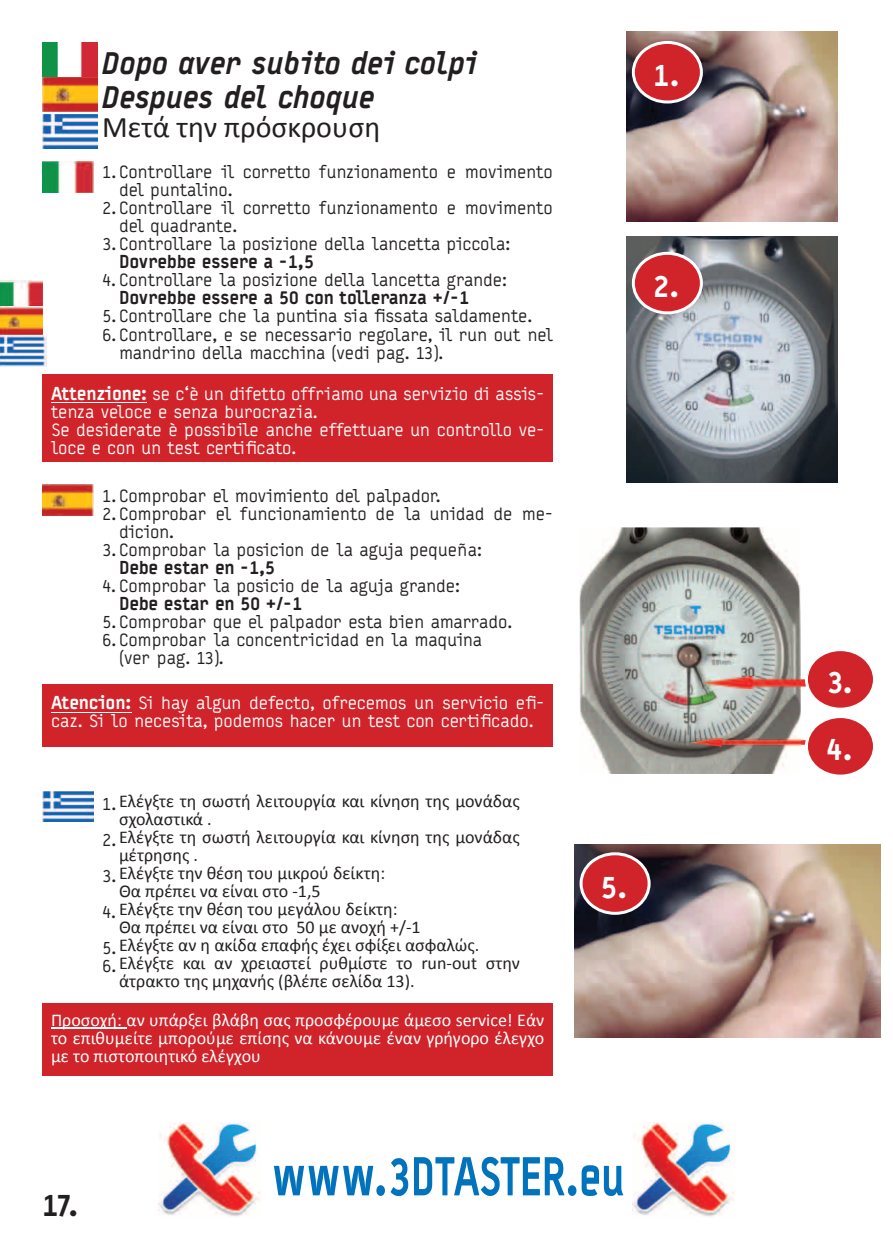
<style>
.page{position:relative;width:893px;height:1259px;background:#fff}
.page>*{position:absolute;margin:0;border:0;box-sizing:border-box;transform-origin:0 0}
.t1{font:italic 900 30px/33.9px "Typestar";letter-spacing:-.03em;color:#231f20}
.t2{font:30px "Calibri";color:#231f20}
.t3{font:900 30px "Typestar";color:#fff}
.t4{font:900 30px "Typestar";color:#231f20}
.t5{font:18px/18px "Typestar";letter-spacing:-.015em;color:#231f20}
.t6{font:18px/18px "Calibri";color:#231f20}
.t7{font:18px/18px "Typestar";letter-spacing:-.015em;color:#fff}
.t8{font:18px/18px "Calibri";color:#fff;text-align:justify}
.t9{font:900 18px "Typestar";letter-spacing:-.02em;color:#231f20}
.s1{font-weight:900}
</style>
<div class="page">
<img style="left:158px;top:1123px;width:102px;height:94px">
<svg style="left:274px;top:1156px;width:349px;height:40px"></svg>
<img style="left:633px;top:1123px;width:102px;height:94px">
<img style="left:580px;top:527px;width:221px;height:247px">
<img style="left:690px;top:738px;width:115px;height:8px">
<img style="left:703px;top:676px;width:102px;height:13px">
<svg style="left:805px;top:651px;width:68px;height:124px"></svg>
<img style="left:574px;top:845px;width:306px;height:192px">
<svg style="left:580px;top:852px;width:71px;height:63px;background:#af3e46"></svg>
<img style="left:626px;top:31px;width:212px;height:190px">
<img style="left:626px;top:236px;width:212px;height:246px">
<svg style="left:632px;top:41px;width:71px;height:62px;background:#bd484e"></svg>
<svg style="left:632px;top:252px;width:71px;height:62px;background:#c7565c"></svg>
<div style="left:43px;top:374px;width:510px;height:88px;background:#d1232a"></div>
<hr style="left:51px;top:402px;width:96px;height:1px;background:#fff">
<div style="left:43px;top:684px;width:510px;height:62px;background:#d1232a"></div>
<hr style="left:51px;top:712px;width:80px;height:1px;background:#fff">
<div style="left:43px;top:1003px;width:510px;height:73px;background:#d1232a"></div>
<hr style="left:51px;top:1027px;width:75px;height:1px;background:#fff">
<img style="left:43px;top:43px;width:55px;height:69px">
<img style="left:43px;top:115px;width:55px;height:34px">
<img style="left:0;top:281px;width:43px;height:25px">
<img style="left:0;top:306px;width:43px;height:30px">
<img style="left:0;top:336px;width:47px;height:30px">
<img style="left:43px;top:162px;width:51px;height:30px">
<img style="left:43px;top:485px;width:51px;height:30px">
<img style="left:43px;top:791px;width:51px;height:31px">
<h1 class="t1" style="left:102px;top:47px;width:377px">Dopo aver subito dei colpi<br>Despues del choque</h1>
<h1 class="t2" style="left:102px;top:108px;width:280px">Μετά την πρόσκρουση</h1>
<p class="t5" style="left:119px;top:163px;width:435px;text-indent:-17px">1. Controllare il corretto funzionamento e movimento del puntalino.</p>
<p class="t5" style="left:119px;top:199px;width:435px;text-indent:-17px">2. Controllare il corretto funzionamento e movimento del quadrante.</p>
<p class="t5" style="left:102px;top:235px;width:410px">3. Controllare la posizione della lancetta piccola:</p>
<p class="t9" style="left:119px;top:251px;width:196px">Dovrebbe essere a -1,5</p>
<p class="t5" style="left:102px;top:271px;width:406px">4. Controllare la posizione della lancetta grande:</p>
<p class="t9" style="left:119px;top:287px;width:352px">Dovrebbe essere a 50 con tolleranza +/-1</p>
<p class="t5" style="left:102px;top:307px;width:432px">5. Controllare che la puntina sia fissata saldamente.</p>
<p class="t5" style="left:119px;top:325px;width:435px;text-indent:-17px">6. Controllare, e se necessario regolare, il run out nel mandrino della macchina (vedi pag. 13).</p>
<p class="t7" style="left:51px;top:384px;width:495px"><span class="s1">Attenzione:</span> se c‘è un difetto offriamo una servizio di assis&shy;tenza veloce e senza burocrazia.<br>Se desiderate è possibile anche effettuare un controllo ve&shy;loce e con un test certificato.</p>
<p class="t5" style="left:102px;top:486px;width:340px">1.Comprobar el movimiento del palpador.</p>
<p class="t5" style="left:102px;top:504px;width:452px">2. Comprobar el funcionamiento de la unidad de me-</p>
<p class="t5" style="left:119px;top:522px;width:56px">dicion.</p>
<p class="t5" style="left:102px;top:540px;width:381px">3.Comprobar la posicion de la aguja pequeña:</p>
<p class="t9" style="left:119px;top:556px;width:158px">Debe estar en -1,5</p>
<p class="t5" style="left:102px;top:576px;width:359px">4. Comprobar la posicio de la aguja grande:</p>
<p class="t9" style="left:119px;top:592px;width:185px">Debe estar en 50 +/-1</p>
<p class="t5" style="left:102px;top:612px;width:412px">5.Comprobar que el palpador esta bien amarrado.</p>
<p class="t5" style="left:119px;top:630px;width:365px;text-indent:-17px">6. Comprobar la concentricidad en la maquina (ver pag. 13).</p>
<p class="t7" style="left:51px;top:694px;width:495px"><span class="s1">Atencion:</span> Si hay algun defecto, ofrecemos un servicio efi&shy;caz. Si lo necesita, podemos hacer un test con certificado.</p>
<p class="t6" style="left:119px;top:792px;width:402px">Ελέγξτε τη σωστή λειτουργία και κίνηση της μονάδας σχολαστικά .<br>Ελέγξτε τη σωστή λειτουργία και κίνηση της μονάδας μέτρησης .<br>Ελέγξτε την θέση του μικρού δείκτη:<br>Θα πρέπει να είναι στο -1,5<br>Ελέγξτε την θέση του μεγάλου δείκτη:<br>Θα πρέπει να είναι στο 50 με ανοχή +/-1<br>Ελέγξτε αν η ακίδα επαφής έχει σφίξει ασφαλώς.<br>Ελέγξτε και αν χρειαστεί ρυθμίστε το run-out στην άτρακτο της μηχανής (βλέπε σελίδα 13).</p>
<p class="t5" style="left:102px;top:786px;width:16px;line-height:36px;text-align:justify">1.<br>2.<br>3.<br>4.<br>5.</p>
<p class="t5" style="left:102px;top:957px;width:16px">6.</p>
<p class="t8" style="left:51px;top:1011px;width:495px">Προσοχή: αν υπάρξει βλάβη σας προσφέρουμε άμεσο service! Εάν το επιθυμείτε μπορούμε επίσης να κάνουμε έναν γρήγορο έλεγχο με το πιστοποιητικό ελέγχου</p>
<h1 class="t3" style="left:653px;top:57px;width:28px">1.</h1>
<h1 class="t3" style="left:653px;top:267px;width:27px">2.</h1>
<h1 class="t3" style="left:601px;top:868px;width:28px">5.</h1>
<h1 class="t4" style="left:42px;top:1186px;width:37px">17.</h1>
<h1 class="t3" style="left:826px;top:664px;width:28px">3.</h1>
<h1 class="t3" style="left:826px;top:731px;width:27px">4.</h1>
</div>
